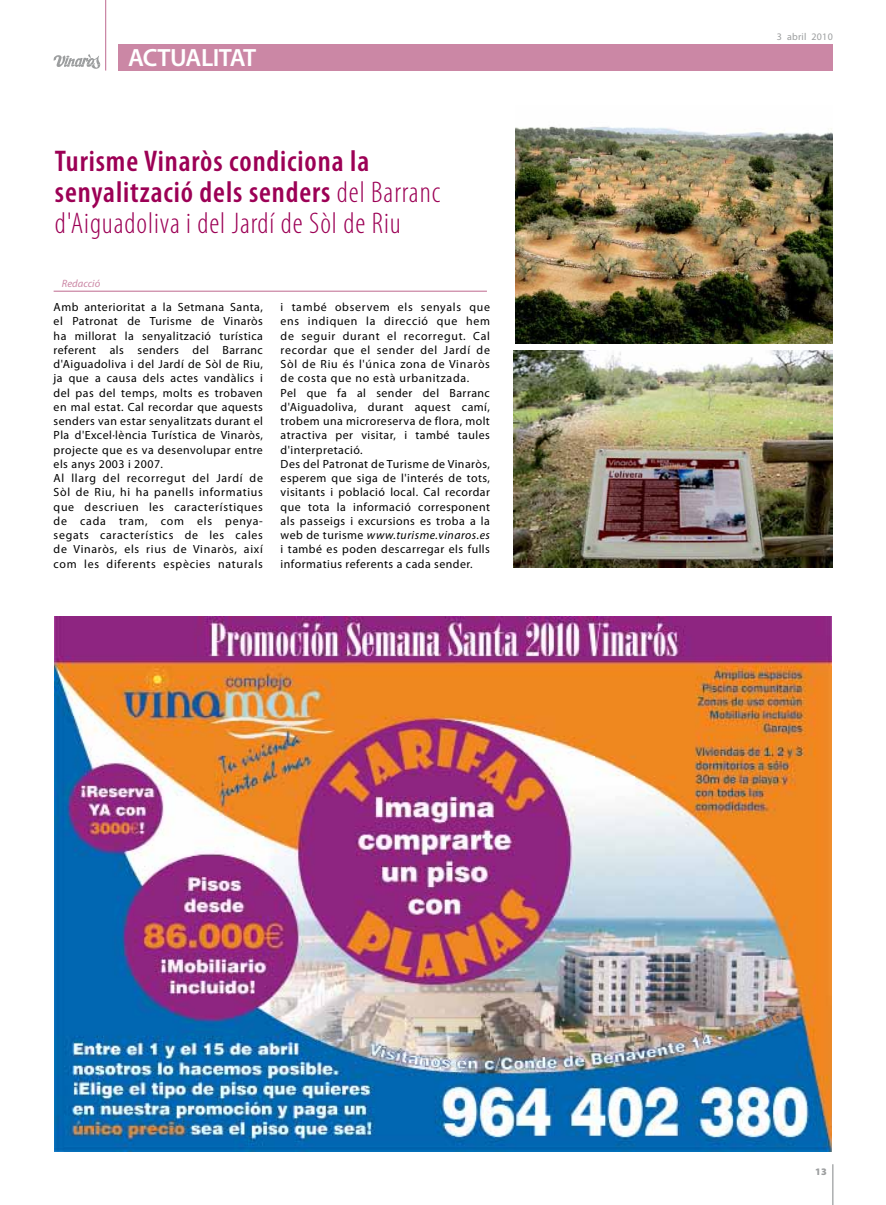
<style>
.page{position:relative;width:886px;height:1205px;background:#fff}
.page>*{position:absolute;margin:0;border:0;box-sizing:border-box;transform-origin:0 0}
.t1{font:600 condensed 30px/31.2px "Myriad Pro";letter-spacing:.03em;color:#9c0055}
.t2{font:600 25px "Myriad Pro";letter-spacing:-.02em;color:#fff}
.t3{font:11.88px/14.2px "Myriad Pro";letter-spacing:.04em;color:#000}
.t4{font:italic 10.62px "Myriad Pro";color:#cb87a5}
.t5{font:10px "Myriad Pro";letter-spacing:.025em;color:#9c9e9f}
.t6{font:900 10px "Myriad Pro";color:#9c9e9f}
.s1{font-weight:300}
.s2{font-style:italic}
</style>
<div class="page">
<hr style="left:832px;top:1164px;width:1px;height:41px;background:#9c9e9f">
<img style="left:515px;top:126px;width:318px;height:218px">
<hr style="left:54px;top:291px;width:433px;height:1px;background:#cb87a5">
<hr style="left:105px;top:0;width:1px;height:71px;background:#cb87a5">
<svg style="left:53px;top:54px;width:47px;height:15px"></svg>
<div style="left:119px;top:44px;width:714px;height:27px;background:#cb87a5"></div>
<img style="left:55px;top:617px;width:776px;height:535px">
<img style="left:513px;top:350px;width:319px;height:217px">
<h2 class="t2" style="left:128px;top:42px;width:130px">ACTUALITAT</h2>
<h1 class="t1" style="left:55px;top:145px;width:387px">Turisme Vinaròs condiciona la senyalització dels senders <span class="s1">del Barranc d'Aiguadoliva i del Jardí de Sòl de Riu</span></h1>
<p class="t4" style="left:62px;top:277px;width:40px">Redacció</p>
<p class="t3" style="left:54px;top:300px;width:211px">Amb anterioritat a la Setmana Santa, el Patronat de Turisme de Vinaròs ha millorat la senyalització turística referent als senders del Barranc d'Aiguadoliva i del Jardí de Sòl de Riu, ja que a causa dels actes vandàlics i del pas del temps, molts es trobaven en mal estat. Cal recordar que aquests senders van estar senyalitzats durant el Pla d'Excel·lència Turística de Vinaròs, projecte que es va desenvolupar entre els anys 2003 i 2007.<br>Al llarg del recorregut del Jardí de Sòl de Riu, hi ha panells informatius que descriuen les característiques de cada tram, com els penya&shy;segats característics de les cales de Vinaròs, els rius de Vinaròs, així com les diferents espècies naturals</p>
<p class="t3" style="left:281px;top:300px;width:211px">i també observem els senyals que ens indiquen la direcció que hem de seguir durant el recorregut. Cal recordar que el sender del Jardí de Sòl de Riu és l'única zona de Vinaròs de costa que no està urbanitzada.<br>Pel que fa al sender del Barranc d'Aiguadoliva, durant aquest camí, trobem una microreserva de flora, molt atractiva per visitar, i també taules d'interpretació.<br>Des del Patronat de Turisme de Vinaròs, esperem que siga de l'interés de tots, visitants i població local. Cal recordar que tota la informació corresponent als passeigs i excursions es troba a la web de turisme <span class="s2">www.turisme.vinaros.es </span>i també es poden descarregar els fulls informatius referents a cada sender.</p>
<p class="t5" style="left:777px;top:31px;width:57px">3 abril 2010</p>
<p class="t6" style="left:815px;top:1165px;width:13px">13</p>
</div>
